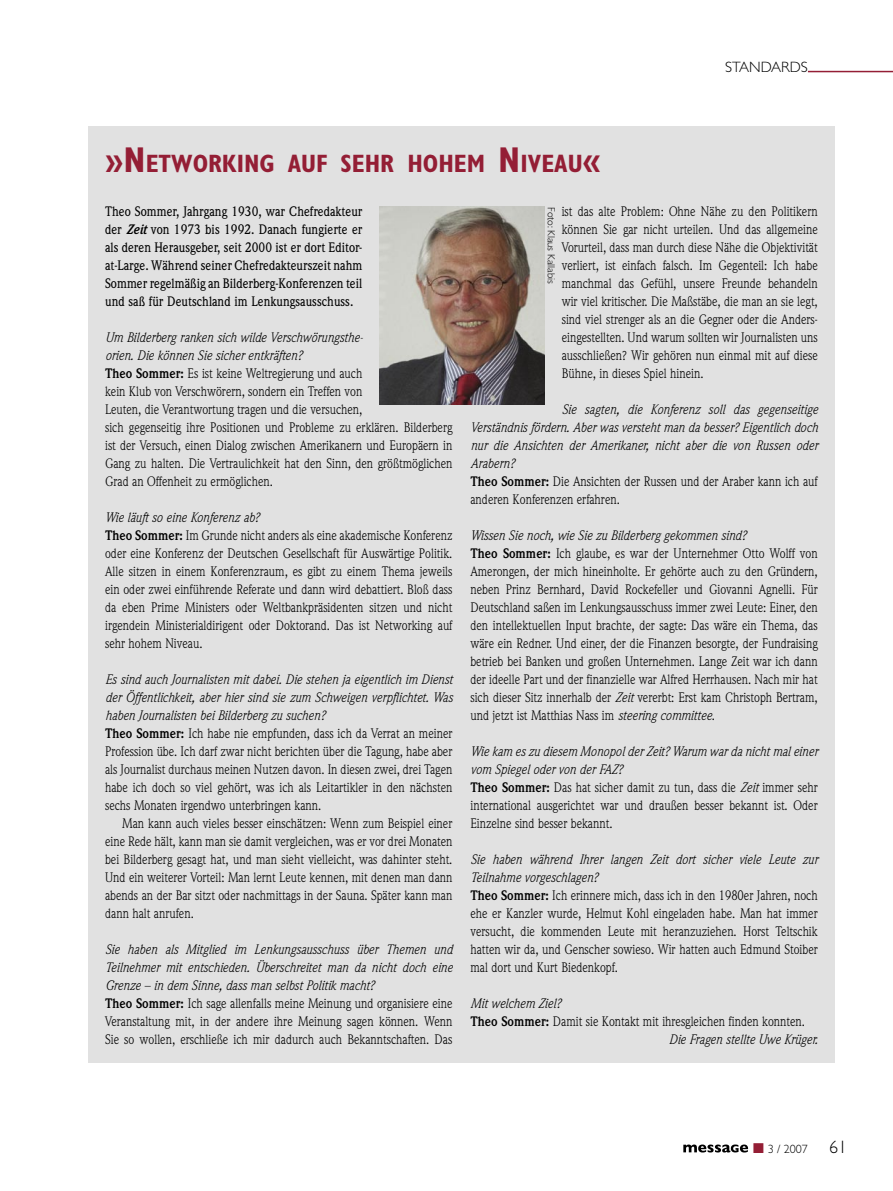
<style>
.page{position:relative;width:893px;height:1191px;background:#fff}
.page>*{position:absolute;margin:0;border:0;box-sizing:border-box;transform-origin:0 0}
.Kasten_Überschrift{font:700 condensed 25.2px "Gill Sans";color:#941e35}
.t1{font:300 18px "Gill Sans";color:#000}
.t2{font:300 15px "Gill Sans";color:#000}
._2_Kasten-Lauftext_nach_Überschrift{font:13.5px/18px "Weidemann";color:#000;text-align:justify;scale:.9 1}
._2_Kasten-Lauftext_nach_Überschrift-2{font:italic 13.5px/18px "Weidemann";color:#000;scale:.9 1}
._2_Kasten-Lauftext{font:13.5px/18px "Weidemann";color:#000;text-align:justify;scale:.9 1}
._2_Kasten-Lauftext_nach_Überschrift-3{font:500 13.5px/18px "Weidemann";color:#000;text-align:justify;scale:.9 1}
.t3{font:300 12px "Gill Sans";color:#000}
.Fotorechte{font:300 10.5px "Gill Sans";color:#000}
.s1{font-size:36px}
.s2{font-weight:700;font-style:italic}
.s3{font-weight:700}
.s4{font-style:italic}
.s5{color:#941e35}
</style>
<div class="page">
<hr style="left:808px;top:71px;width:85px;height:1px;background:#941e35">
<svg style="left:683px;top:1144px;width:65px;height:8px"></svg>
<div style="left:88px;top:126px;width:747px;height:936px;background:#e1e1e1"></div>
<img style="left:379px;top:207px;width:166px;height:198px">
<p class="t2" style="left:725px;top:59px;width:84px">STANDARDS</p>
<p class="Kasten_Überschrift" style="left:105px;top:149px;width:497px"><span class="s1">»N</span>ETWORKING AUF SEHR HOHEM <span class="s1">N</span>IVEAU<span class="s1">«</span></p>
<p class="Fotorechte" style="left:557px;top:207px;width:79px;rotate:90deg">Foto: Klaus Kallabis</p>
<p class="_2_Kasten-Lauftext_nach_Überschrift-3" style="left:105px;top:202px;width:287px">Theo Sommer, Jahrgang 1930, war Chefredakteur der <span class="s2">Zeit</span> von 1973 bis 1992. Danach fungierte er als deren Herausgeber, seit 2000 ist er dort Editor&shy;at-Large. Während seiner Chefredakteurszeit nahm Sommer regelmäßig an Bilderberg-Konferenzen teil und saß für Deutschland im Lenkungsausschuss.</p>
<p class="_2_Kasten-Lauftext_nach_Überschrift-2" style="left:105px;top:328px;width:288px">Um Bilderberg ranken sich wilde Verschwörungsthe&shy;orien. Die können Sie sicher entkräften?</p>
<p class="_2_Kasten-Lauftext_nach_Überschrift" style="left:105px;top:364px;width:387px;text-align:left"><span class="s3">Theo Sommer:</span> Es ist keine Weltregierung und auch<br>kein Klub von Verschwörern, sondern ein Treffen von<br>Leuten, die Verantwortung tragen und die versuchen,<br>sich gegenseitig ihre Positionen und Probleme zu erklären. Bilderberg ist der Versuch, einen Dialog zwischen Amerikanern und Europäern in Gang zu halten. Die Vertraulichkeit hat den Sinn, den größtmöglichen Grad an Offenheit zu ermöglichen.</p>
<p class="_2_Kasten-Lauftext_nach_Überschrift-2" style="left:105px;top:508px;width:173px">Wie läuft so eine Konferenz ab?</p>
<p class="_2_Kasten-Lauftext_nach_Überschrift" style="left:105px;top:526px;width:387px"><span class="s3">Theo Sommer:</span> Im Grunde nicht anders als eine akademische Konferenz oder eine Konferenz der Deutschen Gesellschaft für Auswärtige Politik.<br>Alle sitzen in einem Konferenzraum, es gibt zu einem Thema jeweils ein oder zwei einführende Referate und dann wird debattiert. Bloß dass da eben Prime Ministers oder Weltbankpräsidenten sitzen und nicht irgendein Ministerialdirigent oder Doktorand. Das ist Networking auf sehr hohem Niveau.</p>
<p class="_2_Kasten-Lauftext_nach_Überschrift-2" style="left:105px;top:670px;width:387px;text-align:justify">Es sind auch Journalisten mit dabei. Die stehen ja eigentlich im Dienst der Öffentlichkeit, aber hier sind sie zum Schweigen verpflichtet. Was haben Journalisten bei Bilderberg zu suchen?</p>
<p class="_2_Kasten-Lauftext_nach_Überschrift" style="left:105px;top:724px;width:387px"><span class="s3">Theo Sommer:</span> Ich habe nie empfunden, dass ich da Verrat an meiner Profession übe. Ich darf zwar nicht berichten über die Tagung, habe aber als Journalist durchaus meinen Nutzen davon. In diesen zwei, drei Tagen habe ich doch so viel gehört, was ich als Leitartikler in den nächsten sechs Monaten irgendwo unterbringen kann.</p>
<p class="_2_Kasten-Lauftext" style="left:105px;top:814px;width:387px;text-indent:17px">Man kann auch vieles besser einschätzen: Wenn zum Beispiel einer eine Rede hält, kann man sie damit vergleichen, was er vor drei Monaten bei Bilderberg gesagt hat, und man sieht vielleicht, was dahinter steht.<br>Und ein weiterer Vorteil: Man lernt Leute kennen, mit denen man dann abends an der Bar sitzt oder nachmittags in der Sauna. Später kann man dann halt anrufen.</p>
<p class="_2_Kasten-Lauftext_nach_Überschrift-2" style="left:105px;top:940px;width:387px;text-align:justify">Sie haben als Mitglied im Lenkungsausschuss über Themen und Teilnehmer mit entschieden. Überschreitet man da nicht doch eine Grenze – in dem Sinne, dass man selbst Politik macht?</p>
<p class="_2_Kasten-Lauftext_nach_Überschrift" style="left:105px;top:994px;width:387px"><span class="s3">Theo Sommer:</span> Ich sage allenfalls meine Meinung und organisiere eine Veranstaltung mit, in der andere ihre Meinung sagen können. Wenn Sie so wollen, erschließe ich mir dadurch auch Bekanntschaften. Das</p>
<p class="_2_Kasten-Lauftext_nach_Überschrift" style="left:562px;top:202px;width:286px">ist das alte Problem: Ohne Nähe zu den Politikern können Sie gar nicht urteilen. Und das allgemeine Vorurteil, dass man durch diese Nähe die Objektivität verliert, ist einfach falsch. Im Gegenteil: Ich habe manchmal das Gefühl, unsere Freunde behandeln wir viel kritischer. Die Maßstäbe, die man an sie legt, sind viel strenger als an die Gegner oder die Anders&shy;eingestellten. Und warum sollten wir Journalisten uns ausschließen? Wir gehören nun einmal mit auf diese Bühne, in dieses Spiel hinein.</p>
<p class="_2_Kasten-Lauftext_nach_Überschrift-2" style="left:470px;top:400px;width:387px;text-align:justify;text-indent:91px">Sie sagten, die Konferenz soll das gegenseitige Verständnis fördern. Aber was versteht man da besser? Eigentlich doch nur die Ansichten der Amerikaner, nicht aber die von Russen oder Arabern?</p>
<p class="_2_Kasten-Lauftext_nach_Überschrift" style="left:470px;top:472px;width:387px"><span class="s3">Theo Sommer:</span> Die Ansichten der Russen und der Araber kann ich auf anderen Konferenzen erfahren.</p>
<p class="_2_Kasten-Lauftext_nach_Überschrift-2" style="left:470px;top:526px;width:308px">Wissen Sie noch, wie Sie zu Bilderberg gekommen sind?</p>
<p class="_2_Kasten-Lauftext_nach_Überschrift" style="left:470px;top:544px;width:387px"><span class="s3">Theo Sommer:</span> Ich glaube, es war der Unternehmer Otto Wolff von Amerongen, der mich hineinholte. Er gehörte auch zu den Gründern, neben Prinz Bernhard, David Rockefeller und Giovanni Agnelli. Für Deutschland saßen im Lenkungsausschuss immer zwei Leute: Einer, den den intellektuellen Input brachte, der sagte: Das wäre ein Thema, das wäre ein Redner. Und einer, der die Finanzen besorgte, der Fundraising betrieb bei Banken und großen Unternehmen. Lange Zeit war ich dann der ideelle Part und der finanzielle war Alfred Herrhausen. Nach mir hat sich dieser Sitz innerhalb der <span class="s4">Zeit</span> vererbt: Erst kam Christoph Bertram, und jetzt ist Matthias Nass im <span class="s4">steering committee</span>.</p>
<p class="_2_Kasten-Lauftext_nach_Überschrift-2" style="left:470px;top:742px;width:387px">Wie kam es zu diesem Monopol der Zeit? Warum war da nicht mal einer vom Spiegel oder von der FAZ?</p>
<p class="_2_Kasten-Lauftext_nach_Überschrift" style="left:470px;top:778px;width:387px"><span class="s3">Theo Sommer:</span> Das hat sicher damit zu tun, dass die <span class="s4">Zeit</span> immer sehr international ausgerichtet war und draußen besser bekannt ist. Oder Einzelne sind besser bekannt.</p>
<p class="_2_Kasten-Lauftext_nach_Überschrift-2" style="left:470px;top:850px;width:387px">Sie haben während Ihrer langen Zeit dort sicher viele Leute zur<br>Teilnahme vorgeschlagen?</p>
<p class="_2_Kasten-Lauftext_nach_Überschrift" style="left:470px;top:886px;width:387px"><span class="s3">Theo Sommer:</span> Ich erinnere mich, dass ich in den 1980er Jahren, noch ehe er Kanzler wurde, Helmut Kohl eingeladen habe. Man hat immer versucht, die kommenden Leute mit heranzuziehen. Horst Teltschik hatten wir da, und Genscher sowieso. Wir hatten auch Edmund Stoiber mal dort und Kurt Biedenkopf.</p>
<p class="_2_Kasten-Lauftext_nach_Überschrift-2" style="left:470px;top:994px;width:102px">Mit welchem Ziel?</p>
<p class="_2_Kasten-Lauftext_nach_Überschrift" style="left:470px;top:1012px;width:373px"><span class="s3">Theo Sommer:</span> Damit sie Kontakt mit ihresgleichen finden konnten.</p>
<p class="_2_Kasten-Lauftext_nach_Überschrift-2" style="left:669px;top:1030px;width:167px">Die Fragen stellte Uwe Krüger.</p>
<p class="t3" style="left:753px;top:1142px;width:56px"><span class="s5">■</span> 3 / 2007</p>
<h2 class="t1" style="left:829px;top:1136px;width:19px">61</h2>
</div>
